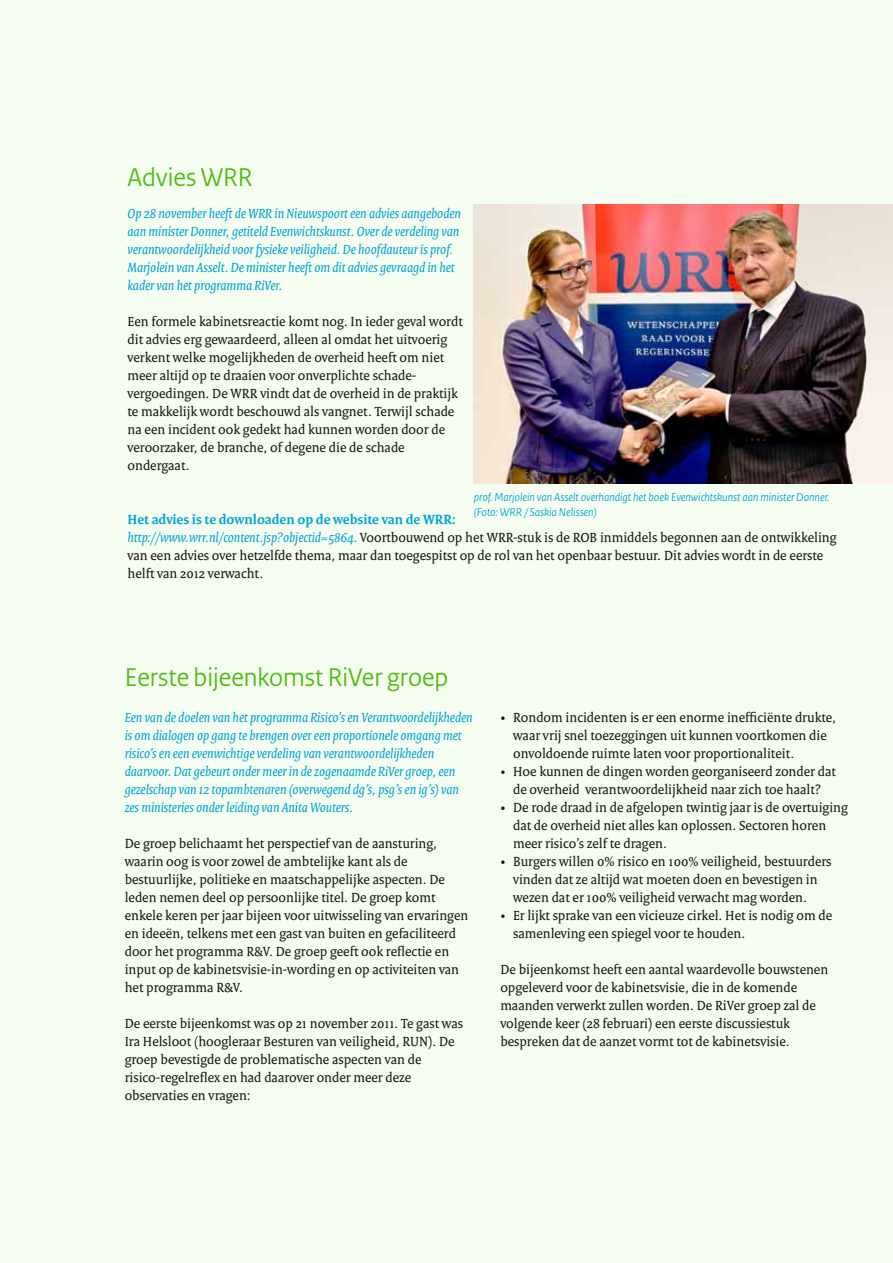
<style>
.page{position:relative;width:893px;height:1263px;background:#f5fdf0}
.page>*{position:absolute;margin:0;border:0;box-sizing:border-box;transform-origin:0 0}
.t1{font:27px "Rijksoverheid Sans";color:#4fbc14}
.t2{font:14.25px/18px "Rijksoverheid Serif";color:#151616}
.t3{font:italic 14.25px/18px "Rijksoverheid Serif";color:#00a3d4}
.t4{font:italic 12px/15px "Rijksoverheid Sans";color:#00a3d4}
.s1{font-weight:700;color:#00a3d4}
.s2{font-style:italic;color:#00a3d4}
</style>
<div class="page">
<img style="left:473px;top:204px;width:420px;height:279px">
<h1 class="t1" style="left:128px;top:162px;width:126px">Advies WRR</h1>
<p class="t3" style="left:128px;top:204px;width:335px">Op 28 november heeft de WRR in Nieuwspoort een advies aangeboden aan minister Donner, getiteld Evenwichtskunst. Over de verdeling van verantwoordelijkheid voor fysieke veiligheid. De hoofdauteur is prof.<br>Marjolein van Asselt. De minister heeft om dit advies gevraagd in het kader van het programma RiVer.</p>
<p class="t2" style="left:128px;top:312px;width:337px">Een formele kabinetsreactie komt nog. In ieder geval wordt dit advies erg gewaardeerd, alleen al omdat het uitvoerig verkent welke mogelijkheden de overheid heeft om niet meer altijd op te draaien voor onverplichte schade&shy;vergoedingen. De WRR vindt dat de overheid in de praktijk te makkelijk wordt beschouwd als vangnet. Terwijl schade na een incident ook gedekt had kunnen worden door de veroorzaker, de branche, of degene die de schade ondergaat.</p>
<p class="t4" style="left:474px;top:490px;width:357px">prof. Marjolein van Asselt overhandigt het boek Evenwichtskunst aan minister Donner. (Foto: WRR / Saskia Nelissen)</p>
<p class="t2" style="left:128px;top:510px;width:710px"><span class="s1">Het advies is te downloaden op de website van de WRR:<br></span><span class="s2">http://www.wrr.nl/content.jsp?objectid=5864.</span> Voortbouwend op het WRR-stuk is de ROB inmiddels begonnen aan de ontwikkeling van een advies over hetzelfde thema, maar dan toegespitst op de rol van het openbaar bestuur. Dit advies wordt in de eerste helft van 2012 verwacht.</p>
<h1 class="t1" style="left:125px;top:661px;width:325px">Eerste bijeenkomst RiVer groep</h1>
<p class="t3" style="left:125px;top:708px;width:349px">Een van de doelen van het programma Risico’s en Verantwoordelijkheden is om dialogen op gang te brengen over een proportionele omgang met risico’s en een evenwichtige verdeling van verantwoordelijkheden daarvoor. Dat gebeurt onder meer in de zogenaamde RiVer groep, een gezelschap van 12 topambtenaren (overwegend dg’s, psg’s en ig’s) van zes ministeries onder leiding van Anita Wouters.</p>
<p class="t2" style="left:125px;top:834px;width:345px">De groep belichaamt het perspectief van de aansturing, waarin oog is voor zowel de ambtelijke kant als de bestuurlijke, politieke en maatschappelijke aspecten. De leden nemen deel op persoonlijke titel. De groep komt enkele keren per jaar bijeen voor uitwisseling van ervaringen en ideeën, telkens met een gast van buiten en gefaciliteerd door het programma R&amp;V. De groep geeft ook reflectie en input op de kabinetsvisie-in-wording en op activiteiten van het programma R&amp;V.</p>
<p class="t2" style="left:125px;top:1014px;width:340px">De eerste bijeenkomst was op 21 november 2011. Te gast was Ira Helsloot (hoogleraar Besturen van veiligheid, RUN). De groep bevestigde de problematische aspecten van de risico-regelreflex en had daarover onder meer deze observaties en vragen:</p>
<p class="t2" style="left:513px;top:708px;width:325px;text-indent:-13px">• Rondom incidenten is er een enorme inefficiënte drukte, waar vrij snel toezeggingen uit kunnen voortkomen die onvoldoende ruimte laten voor proportionaliteit.</p>
<p class="t2" style="left:500px;top:762px;width:337px;text-align:center">• Hoe kunnen de dingen worden georganiseerd zonder dat de overheid verantwoordelijkheid naar zich toe haalt?</p>
<p class="t2" style="left:513px;top:798px;width:336px;text-indent:-13px">• De rode draad in de afgelopen twintig jaar is de overtuiging dat de overheid niet alles kan oplossen. Sectoren horen meer risico’s zelf te dragen.</p>
<p class="t2" style="left:513px;top:852px;width:320px;text-indent:-13px">• Burgers willen 0% risico en 100% veiligheid, bestuurders vinden dat ze altijd wat moeten doen en bevestigen in wezen dat er 100% veiligheid verwacht mag worden.</p>
<p class="t2" style="left:513px;top:906px;width:321px;text-indent:-13px">• Er lijkt sprake van een vicieuze cirkel. Het is nodig om de samenleving een spiegel voor te houden.</p>
<p class="t2" style="left:500px;top:960px;width:329px">De bijeenkomst heeft een aantal waardevolle bouwstenen opgeleverd voor de kabinetsvisie, die in de komende maanden verwerkt zullen worden. De RiVer groep zal de volgende keer (28 februari) een eerste discussiestuk bespreken dat de aanzet vormt tot de kabinetsvisie.</p>
</div>
